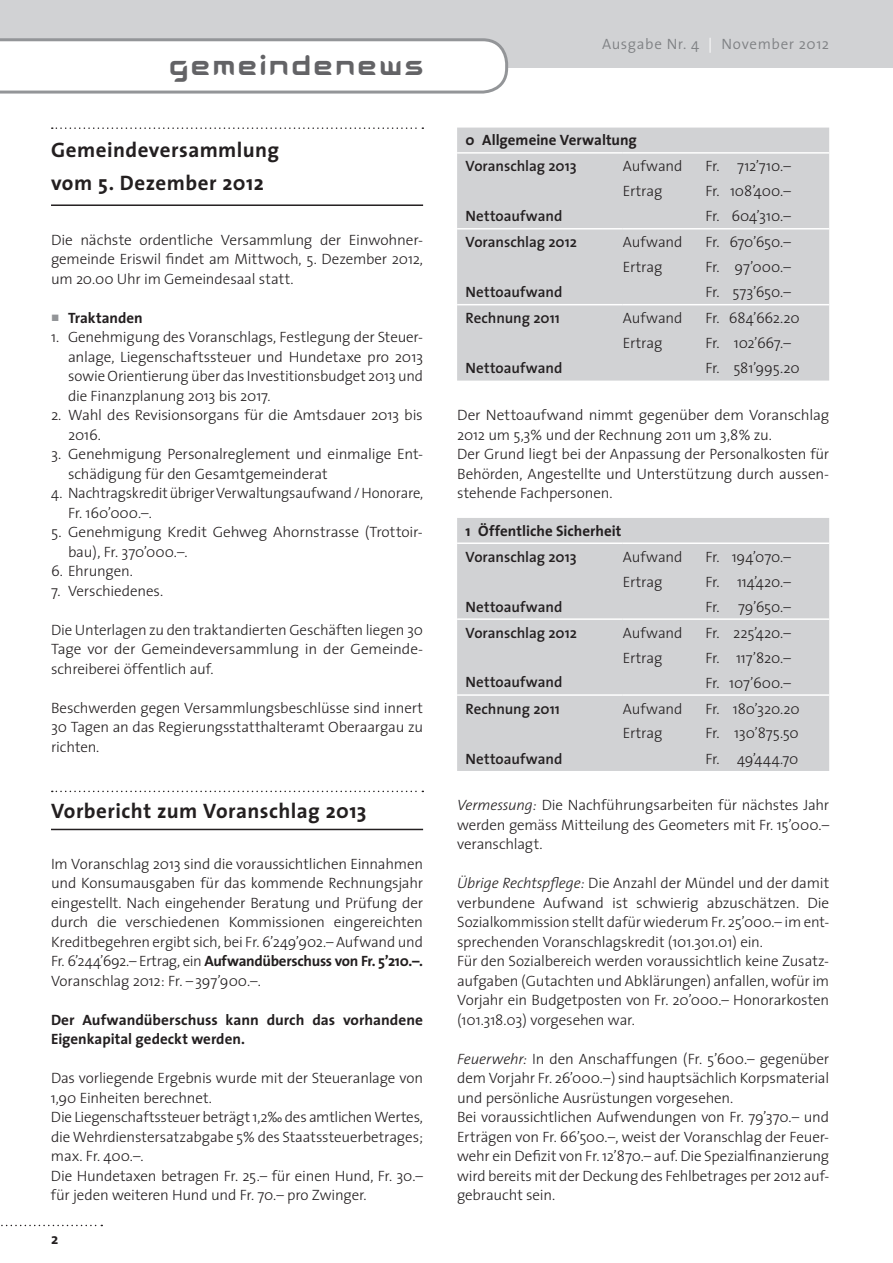
<style>
.page{position:relative;width:893px;height:1263px;background:#fff}
.page>*{position:absolute;margin:0;border:0;box-sizing:border-box;transform-origin:0 0}
.t1{font:30px "Aura";letter-spacing:.075em;color:#636366}
.t2{font:700 21px/33px "The Sans";letter-spacing:.02em;color:#231f20}
.t3{font:300 15px/19.5px "The Sans";letter-spacing:-.01em;color:#231f20}
.t4{font:600 15px "The Sans";letter-spacing:-.005em;color:#231f20}
.t5{font:700 15px/19.5px "The Sans";color:#231f20}
.t6{font:300 15px "The Sans";letter-spacing:.04em;color:#808285}
.s1{font-weight:700}
.s2{color:#fff}
.s3{font-style:italic}
</style>
<div class="page">
<div style="left:0;top:0;width:893px;height:68px;background:#d1d2d4"></div>
<svg style="left:0;top:38px;width:508px;height:56px"></svg>
<svg style="left:1px;top:1225px;width:101px;height:1px"></svg>
<svg style="left:52px;top:127px;width:371px;height:2px"></svg>
<hr style="left:51px;top:204px;width:372px;height:2px;background:#231f20">
<svg style="left:52px;top:791px;width:371px;height:1px"></svg>
<hr style="left:51px;top:829px;width:372px;height:1px;background:#231f20">
<div style="left:457px;top:128px;width:372px;height:253px;background:#d1d2d4"></div>
<hr style="left:457px;top:228px;width:166px;height:2px;background:#fff">
<hr style="left:623px;top:228px;width:206px;height:2px;background:#fff">
<hr style="left:457px;top:152px;width:166px;height:2px;background:#fff">
<hr style="left:623px;top:152px;width:206px;height:2px;background:#fff">
<hr style="left:457px;top:304px;width:166px;height:1px;background:#fff">
<hr style="left:623px;top:304px;width:206px;height:1px;background:#fff">
<div style="left:457px;top:518px;width:372px;height:253px;background:#d1d2d4"></div>
<hr style="left:457px;top:618px;width:166px;height:2px;background:#fff">
<hr style="left:623px;top:618px;width:206px;height:2px;background:#fff">
<hr style="left:457px;top:542px;width:166px;height:2px;background:#fff">
<hr style="left:623px;top:542px;width:206px;height:2px;background:#fff">
<hr style="left:457px;top:694px;width:166px;height:2px;background:#fff">
<hr style="left:623px;top:694px;width:206px;height:2px;background:#fff">
<h1 class="t1" style="left:169px;top:54px;width:255px">gemeindenews</h1>
<h2 class="t2" style="left:51px;top:132px;width:230px">Gemeindeversammlung vom 5. Dezember 2012</h2>
<p class="t3" style="left:51px;top:229px;width:374px;text-align:justify">Die nächste ordentliche Versammlung der Einwohner&shy;gemeinde Eriswil findet am Mittwoch, 5. Dezember 2012, um 20.00 Uhr im Gemeindesaal statt.</p>
<p class="t5" style="left:68px;top:307px;width:76px">Traktanden</p>
<p class="t3" style="left:68px;top:327px;width:357px;text-align:justify;text-indent:-17px">1. Genehmigung des Voranschlags, Festlegung der Steuer&shy;anlage, Liegenschaftssteuer und Hundetaxe pro 2013 sowie Orientierung über das Investitionsbudget 2013 und die Finanzplanung 2013 bis 2017.</p>
<p class="t3" style="left:68px;top:405px;width:356px;text-indent:-17px">2. Wahl des Revisionsorgans für die Amtsdauer 2013 bis<br>2016.</p>
<p class="t3" style="left:68px;top:444px;width:356px;text-indent:-17px">3. Genehmigung Personalreglement und einmalige Ent&shy;schädigung für den Gesamtgemeinderat</p>
<p class="t3" style="left:68px;top:483px;width:357px;text-indent:-17px">4. NachtragskreditübrigerVerwaltungsaufwand/ -Honorare,<br>Fr. 160’000.–.</p>
<p class="t3" style="left:68px;top:522px;width:356px;text-indent:-17px">5. Genehmigung Kredit Gehweg Ahornstrasse (Trottoir&shy;bau), Fr. 370’000.–.</p>
<p class="t3" style="left:51px;top:561px;width:83px">6. Ehrungen.</p>
<p class="t3" style="left:51px;top:580px;width:114px">7. Verschiedenes.</p>
<p class="t3" style="left:51px;top:619px;width:374px;text-align:justify">Die Unterlagen zu den traktandierten Geschäften liegen 30<br>Tage vor der Gemeindeversammlung in der Gemeinde&shy;schreiberei öffentlich auf.</p>
<p class="t3" style="left:51px;top:697px;width:374px;text-align:justify">Beschwerden gegen Versammlungsbeschlüsse sind innert 30 Tagen an das Regierungsstatthalteramt Oberaargau zu richten.</p>
<h2 class="t2" style="left:51px;top:793px;width:317px">Vorbericht zum Voranschlag 2013</h2>
<p class="t3" style="left:51px;top:853px;width:374px;text-align:justify">Im Voranschlag 2013 sind die voraussichtlichen Einnahmen und Konsumausgaben für das kommende Rechnungsjahr eingestellt. Nach eingehender Beratung und Prüfung der durch die verschiedenen Kommissionen eingereichten Kreditbegehren ergibt sich, bei Fr. 6’249’902.– Aufwand und Fr. 6’244’692.– Ertrag, ein <span class="s1">Aufwandüberschuss von Fr. 5’210.–.<br></span>Voranschlag 2012: Fr. –397’900.–.</p>
<p class="t5" style="left:51px;top:1009px;width:374px">Der Aufwandüberschuss kann durch das vorhandene<br>Eigenkapital gedeckt werden.</p>
<p class="t3" style="left:51px;top:1068px;width:374px">Das vorliegende Ergebnis wurde mit der Steueranlage von 1,90 Einheiten berechnet.<br>Die Liegenschaftssteuer beträgt 1,2‰ des amtlichen Wertes, die Wehrdienstersatzabgabe 5% des Staatssteuerbetrages; max. Fr. 400.–.<br>Die Hundetaxen betragen Fr. 25.– für einen Hund, Fr. 30.– für jeden -weiteren Hund und Fr. 70.– pro Zwinger.</p>
<p class="t5" style="left:51px;top:1229px;width:9px">2</p>
<p class="t6" style="left:602px;top:32px;width:229px">Ausgabe Nr. 4 <span class="s2">|</span> November 2012</p>
<p class="t5" style="left:466px;top:130px;width:173px">0 Allgemeine Verwaltung</p>
<p class="t4" style="left:466px;top:154px;width:112px">Voranschlag 2013</p>
<p class="t3" style="left:623px;top:156px;width:61px">Aufwand</p>
<p class="t3" style="left:705px;top:156px;width:87px">Fr. 712’710.–</p>
<p class="t3" style="left:623px;top:181px;width:41px">Ertrag</p>
<p class="t3" style="left:705px;top:181px;width:87px">Fr. 108’400.–</p>
<p class="t4" style="left:466px;top:204px;width:98px">Nettoaufwand</p>
<p class="t3" style="left:705px;top:206px;width:87px">Fr. 604’310.–</p>
<p class="t4" style="left:466px;top:230px;width:113px">Voranschlag 2012</p>
<p class="t3" style="left:623px;top:232px;width:61px">Aufwand</p>
<p class="t3" style="left:705px;top:232px;width:87px">Fr. 670’650.–</p>
<p class="t3" style="left:623px;top:257px;width:41px">Ertrag</p>
<p class="t3" style="left:705px;top:257px;width:87px">Fr. 97’000.–</p>
<p class="t4" style="left:466px;top:279px;width:98px">Nettoaufwand</p>
<p class="t3" style="left:705px;top:282px;width:87px">Fr. 573’650.–</p>
<p class="t4" style="left:466px;top:306px;width:96px">Rechnung 2011</p>
<p class="t3" style="left:623px;top:308px;width:61px">Aufwand</p>
<p class="t3" style="left:705px;top:308px;width:96px">Fr. 684’662.20</p>
<p class="t3" style="left:623px;top:333px;width:41px">Ertrag</p>
<p class="t3" style="left:705px;top:333px;width:87px">Fr. 102’667.–</p>
<p class="t4" style="left:466px;top:356px;width:98px">Nettoaufwand</p>
<p class="t3" style="left:705px;top:358px;width:96px">Fr. 581’995.20</p>
<p class="t3" style="left:457px;top:405px;width:374px">Der Nettoaufwand nimmt gegenüber dem Voranschlag 2012 um 5,3% und der Rechnung 2011 um 3,8% zu.<br>Der Grund liegt bei der Anpassung der Personalkosten für Behörden, Angestellte und Unterstützung durch aussen&shy;stehende Fachpersonen.</p>
<p class="t5" style="left:466px;top:520px;width:157px">1 Öffentliche Sicherheit</p>
<p class="t4" style="left:466px;top:544px;width:112px">Voranschlag 2013</p>
<p class="t3" style="left:623px;top:546px;width:61px">Aufwand</p>
<p class="t3" style="left:705px;top:546px;width:87px">Fr. 194’070.–</p>
<p class="t3" style="left:623px;top:571px;width:41px">Ertrag</p>
<p class="t3" style="left:705px;top:571px;width:87px">Fr. 114’420.–</p>
<p class="t4" style="left:466px;top:594px;width:98px">Nettoaufwand</p>
<p class="t3" style="left:705px;top:596px;width:87px">Fr. 79’650.–</p>
<p class="t4" style="left:466px;top:620px;width:113px">Voranschlag 2012</p>
<p class="t3" style="left:623px;top:622px;width:61px">Aufwand</p>
<p class="t3" style="left:705px;top:622px;width:87px">Fr. 225’420.–</p>
<p class="t3" style="left:623px;top:647px;width:41px">Ertrag</p>
<p class="t3" style="left:705px;top:647px;width:87px">Fr. 117’820.–</p>
<p class="t4" style="left:466px;top:670px;width:98px">Nettoaufwand</p>
<p class="t3" style="left:705px;top:672px;width:87px">Fr. 107’600.–</p>
<p class="t4" style="left:466px;top:696px;width:96px">Rechnung 2011</p>
<p class="t3" style="left:623px;top:698px;width:61px">Aufwand</p>
<p class="t3" style="left:705px;top:698px;width:96px">Fr. 180’320.20</p>
<p class="t3" style="left:623px;top:723px;width:41px">Ertrag</p>
<p class="t3" style="left:705px;top:723px;width:95px">Fr. 130’875.50</p>
<p class="t4" style="left:466px;top:746px;width:98px">Nettoaufwand</p>
<p class="t3" style="left:705px;top:748px;width:95px">Fr. 49’444.70</p>
<p class="t3" style="left:457px;top:795px;width:374px;text-align:justify"><span class="s3">Vermessung:</span> Die Nachführungsarbeiten für nächstes Jahr werden gemäss Mitteilung des Geometers mit Fr. 15’000.– veranschlagt.</p>
<p class="t3" style="left:457px;top:873px;width:374px"><span class="s3">Übrige Rechtspflege:</span> Die Anzahl der Mündel und der damit verbundene Aufwand ist schwierig abzuschätzen. Die Sozialkommission stellt dafür wiederum Fr. 25’000.– im ent&shy;sprechenden Voranschlagskredit (101.301.01) ein.<br>Für den Sozialbereich werden voraussichtlich keine Zusatz&shy;aufgaben (Gutachten und Abklärungen) anfallen, wofür im Vorjahr ein Budgetposten von Fr. 20’000.– Honorarkosten (101.318.03) vorgesehen war.</p>
<p class="t3" style="left:457px;top:1048px;width:374px"><span class="s3">Feuerwehr:</span> In den Anschaffungen (Fr. 5’600.– gegenüber dem Vorjahr Fr. 26’000.–) sind hauptsächlich Korpsmaterial und persönliche Ausrüstungen vorgesehen.<br>Bei voraussichtlichen Aufwendungen von Fr. 79’370.– und Erträgen von Fr. 66’500.–, weist der Voranschlag der Feuer&shy;wehr ein Defizit von Fr. 12’870.– auf. Die Spezialfinanzierung wird bereits mit der Deckung des Fehlbetrages per 2012 auf&shy;gebraucht sein.</p>
</div>
